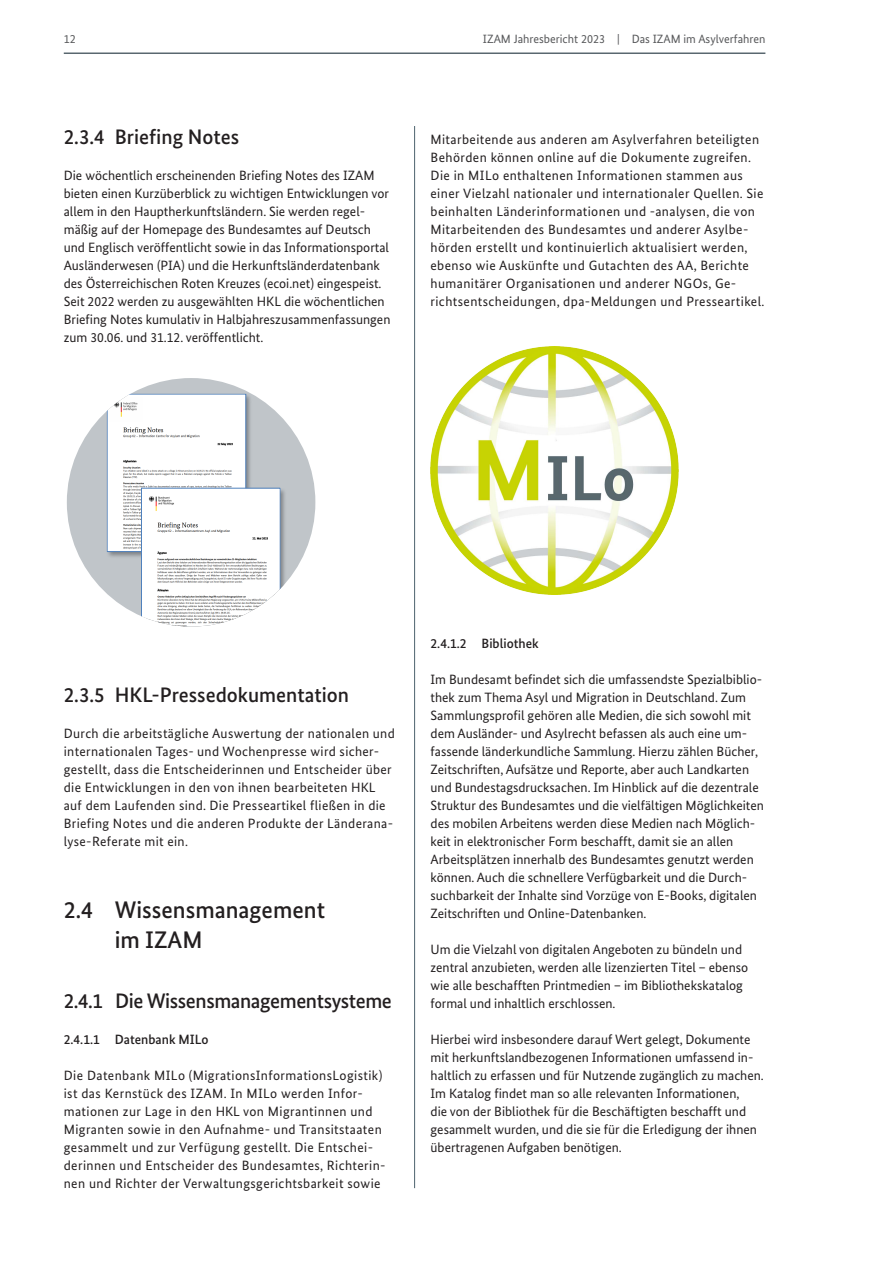
<style>
.page{position:relative;width:893px;height:1263px;background:#fff}
.page>*{position:absolute;margin:0;border:0;box-sizing:border-box;transform-origin:0 0}
.t1{font:500 24px/30px "Bundes Sans";color:#231f20}
.t2{font:500 21px "Bundes Sans";letter-spacing:-.005em;color:#231f20}
.Fließtext_9pt{font:13.5px/18px "Bundes Sans";color:#231f20}
.Fließtext_9pt-2{font:13.5px/18px "Bundes Sans";letter-spacing:.03em;color:#231f20}
.Fließtext_9pt-3{font:13.5px/18px "Bundes Sans";letter-spacing:.025em;color:#231f20}
.t3{font:500 13.5px "Bundes Sans";color:#231f20}
.t4{font:12px "Bundes Sans";color:#57585a}
</style>
<div class="page">
<hr style="left:64px;top:53px;width:701px;height:1px;background:#59676f">
<hr style="left:414px;top:126px;width:1px;height:1062px;background:#4d636e">
<div style="left:67px;top:378px;width:248px;height:249px;background:#c0c5c9;border-radius:50%"></div>
<div style="left:106px;top:393px;width:181px;height:234px;background:#1d1e1f;opacity:.4"></div>
<img style="left:109px;top:396px;width:135px;height:154px">
<div style="left:107px;top:394px;width:139px;height:158px;border:1px solid #4f81bd"></div>
<svg style="left:141px;top:488px;width:139px;height:139px;background:#efeff0"></svg>
<img style="left:431px;top:347px;width:247px;height:247px">
<p class="t4" style="left:64px;top:31px;width:13px">12</p>
<p class="t4" style="left:483px;top:31px;width:284px">IZAM Jahresbericht 2023 | Das IZAM im Asylverfahren</p>
<h3 class="t2" style="left:64px;top:124px;width:177px">2.3.4 Briefing Notes</h3>
<p class="Fließtext_9pt" style="left:64px;top:166px;width:328px">Die wöchentlich erscheinenden Briefing Notes des IZAM bieten einen Kurzüberblick zu wichtigen Entwicklungen vor allem in den Hauptherkunftsländern. Sie werden regel&shy;mäßig auf der Homepage des Bundesamtes auf Deutsch und Englisch veröffentlicht sowie in das Informationsportal Ausländerwesen (PIA) und die Herkunftsländerdatenbank des Österreichischen Roten Kreuzes (ecoi.net) eingespeist.<br>Seit 2022 werden zu ausgewählten HKL die wöchentlichen Briefing Notes kumulativ in Halbjahreszusammenfassungen zum 30.06. und 31.12. veröffentlicht.</p>
<p class="Fließtext_9pt-2" style="left:431px;top:130px;width:335px">Mitarbeitende aus anderen am Asylverfahren beteiligten Behörden können online auf die Dokumente zugreifen.<br>Die in MILo enthaltenen Informationen stammen aus einer Vielzahl nationaler und internationaler Quellen. Sie beinhalten Länderinformationen und -analysen, die von Mitarbeitenden des Bundesamtes und anderer Asylbe&shy;hörden erstellt und kontinuierlich aktualisiert werden, ebenso wie Auskünfte und Gutachten des AA, Berichte humanitärer Organisationen und anderer NGOs, Ge&shy;richtsentscheidungen, dpa-Meldungen und Presseartikel.</p>
<h3 class="t2" style="left:64px;top:682px;width:287px">2.3.5 HKL-Pressedokumentation</h3>
<p class="Fließtext_9pt-3" style="left:64px;top:724px;width:333px">Durch die arbeitstägliche Auswertung der nationalen und internationalen Tages- und Wochenpresse wird sicher&shy;gestellt, dass die Entscheiderinnen und Entscheider über die Entwicklungen in den von ihnen bearbeiteten HKL auf dem Laufenden sind. Die Presseartikel fließen in die Briefing Notes und die anderen Produkte der Länderana&shy;lyse-Referate mit ein.</p>
<h2 class="t1" style="left:115px;top:895px;width:212px;text-indent:-51px">2.4 Wissensmanagement im IZAM</h2>
<h3 class="t2" style="left:64px;top:988px;width:330px">2.4.1 Die Wissensmanagementsysteme</h3>
<h4 class="t3" style="left:64px;top:1031px;width:146px">2.4.1.1 Datenbank MILo</h4>
<p class="Fließtext_9pt-2" style="left:64px;top:1066px;width:323px">Die Datenbank MILo (MigrationsInformationsLogistik) ist das Kernstück des IZAM. In MILo werden Infor&shy;mationen zur Lage in den HKL von Migrantinnen und Migranten sowie in den Aufnahme- und Transitstaaten gesammelt und zur Verfügung gestellt. Die Entschei&shy;derinnen und Entscheider des Bundesamtes, Richterin&shy;nen und Richter der Verwaltungsgerichtsbarkeit sowie</p>
<h4 class="t3" style="left:431px;top:635px;width:110px">2.4.1.2 Bibliothek</h4>
<p class="Fließtext_9pt" style="left:431px;top:670px;width:335px">Im Bundesamt befindet sich die umfassendste Spezialbiblio&shy;thek zum Thema Asyl und Migration in Deutschland. Zum Sammlungsprofil gehören alle Medien, die sich sowohl mit dem Ausländer- und Asylrecht befassen als auch eine um&shy;fassende länderkundliche Sammlung. Hierzu zählen Bücher, Zeitschriften, Aufsätze und Reporte, aber auch Landkarten und Bundestagsdrucksachen. Im Hinblick auf die dezentrale Struktur des Bundesamtes und die vielfältigen Möglichkeiten des mobilen Arbeitens werden diese Medien nach Möglich&shy;keit in elektronischer Form beschafft, damit sie an allen Arbeitsplätzen innerhalb des Bundesamtes genutzt werden können. Auch die schnellere Verfügbarkeit und die Durch&shy;suchbarkeit der Inhalte sind Vorzüge von E-Books, digitalen Zeitschriften und Online-Datenbanken.</p>
<p class="Fließtext_9pt" style="left:431px;top:940px;width:319px">Um die Vielzahl von digitalen Angeboten zu bündeln und zentral anzubieten, werden alle lizenzierten Titel – ebenso wie alle beschafften Printmedien – im Bibliothekskatalog formal und inhaltlich erschlossen.</p>
<p class="Fließtext_9pt" style="left:431px;top:1030px;width:335px">Hierbei wird insbesondere darauf Wert gelegt, Dokumente mit herkunftslandbezogenen Informationen umfassend in&shy;haltlich zu erfassen und für Nutzende zugänglich zu machen.<br>Im Katalog findet man so alle relevanten Informationen,<br>die von der Bibliothek für die Beschäftigten beschafft und gesammelt wurden, und die sie für die Erledigung der ihnen übertragenen Aufgaben benötigen.</p>
</div>
